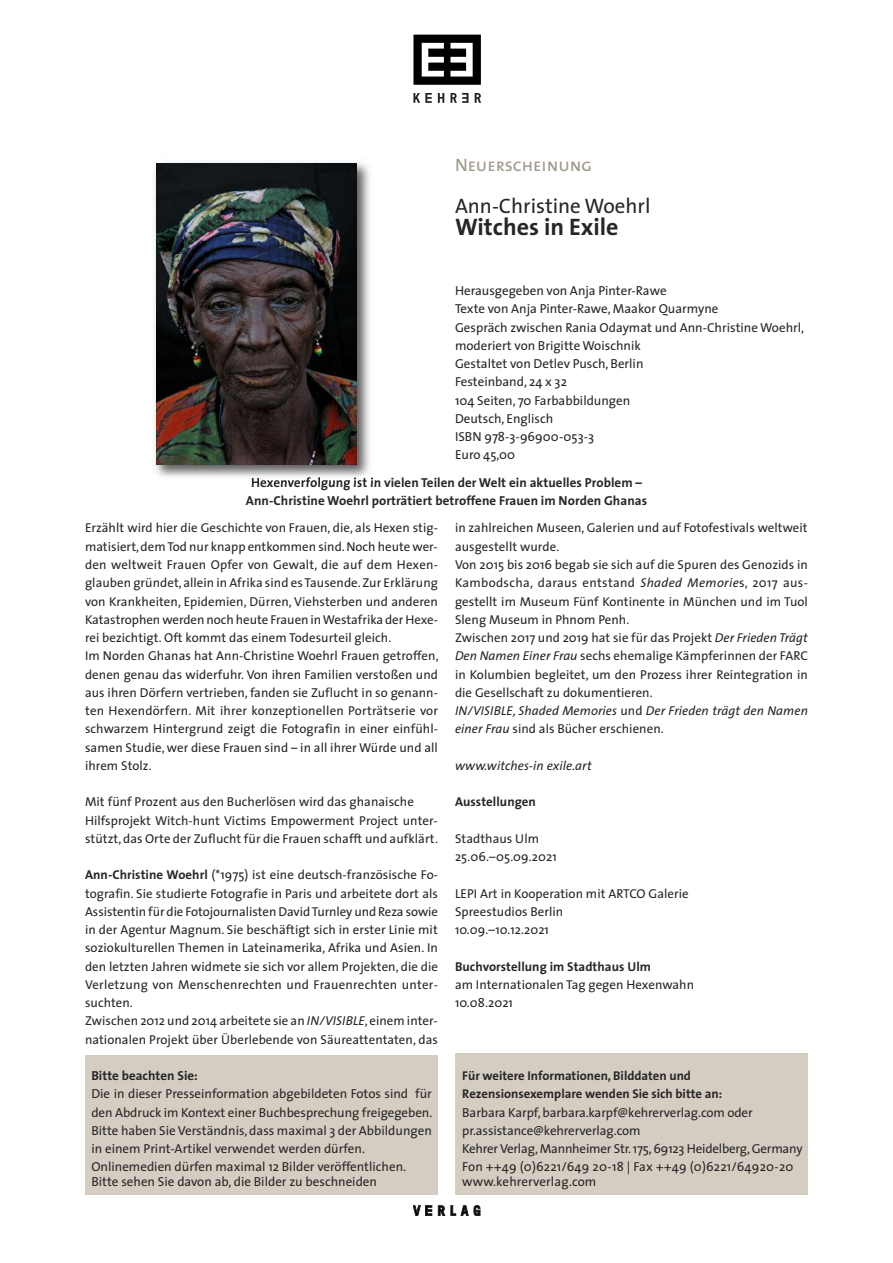
<style>
.page{position:relative;width:893px;height:1263px;background:#fff}
.page>*{position:absolute;margin:0;border:0;box-sizing:border-box;transform-origin:0 0}
.t1{font:700 24px "The Sans";color:#272627}
.t2{font:21px "The Sans";color:#272627}
.t3{font:18px "The Sans Caps";color:#a0988c}
.t4{font:13.05px/18.3px "The Sans";color:#272627}
.t5{font:700 13.05px/18.3px "The Sans";letter-spacing:.005em;color:#272627;text-align:center}
.t6{font:12.9px/18.3px "The Sans";letter-spacing:.005em;color:#272627}
.t7{font:700 12.9px "The Sans";letter-spacing:.005em;color:#272627}
.t8{font:italic 12.9px "The Sans";letter-spacing:.005em;color:#272627}
.t9{font:700 12.75px/18.3px "The Sans";color:#272627}
.s1{font-weight:700}
.s2{font-style:italic}
</style>
<div class="page">
<svg style="left:475px;top:93px;width:6px;height:10px"></svg>
<svg style="left:413px;top:93px;width:19px;height:10px"></svg>
<svg style="left:438px;top:93px;width:6px;height:10px"></svg>
<svg style="left:450px;top:93px;width:18px;height:10px"></svg>
<svg style="left:413px;top:35px;width:68px;height:50px"></svg>
<svg style="left:438px;top:1205px;width:7px;height:11px"></svg>
<svg style="left:451px;top:1205px;width:29px;height:11px"></svg>
<svg style="left:413px;top:1205px;width:19px;height:11px"></svg>
<div style="left:85px;top:1055px;width:353px;height:140px;background:#d5cdc1"></div>
<img style="left:155px;top:162px;width:221px;height:322px">
<img style="left:252px;top:477px;width:98px;height:7px">
<img style="left:157px;top:163px;width:199px;height:301px">
<div style="left:455px;top:1054px;width:353px;height:141px;background:#d5cdc1"></div>
<h3 class="t3" style="left:455px;top:159px;width:139px">Neuerscheinung</h3>
<h2 class="t2" style="left:455px;top:197px;width:197px">Ann-Christine Woehrl</h2>
<h1 class="t1" style="left:455px;top:218px;width:165px">Witches in Exile</h1>
<p class="t4" style="left:455px;top:283px;width:351px">Herausgegeben von Anja Pinter-Rawe<br>Texte von Anja Pinter-Rawe, Maakor Quarmyne<br>Gespräch zwischen Rania Odaymat und Ann-Christine Woehrl, moderiert von Brigitte Woischnik<br>Gestaltet von Detlev Pusch, Berlin<br>Festeinband, 24 x 32<br>104 Seiten, 70 Farbabbildungen<br>Deutsch, Englisch<br>ISBN 978-3-96900-053-3<br>Euro 45,00</p>
<p class="t5" style="left:246px;top:474px;width:403px">Hexenverfolgung ist in vielen Teilen der Welt ein aktuelles Problem –<br>Ann-Christine Woehrl porträtiert betroffene Frauen im Norden Ghanas</p>
<p class="t6" style="left:85px;top:520px;width:355px">Erzählt wird hier die Geschichte von Frauen, die, als Hexen stig&shy;matisiert,demTod nur knapp entkommen sind.Noch heute wer&shy;den weltweit Frauen Opfer von Gewalt, die auf dem Hexen&shy;glauben gründet,allein in Afrika sind es Tausende.Zur Erklärung von Krankheiten, Epidemien, Dürren, Viehsterben und anderen Katastrophen werden noch heute Frauen inWestafrika der Hexe&shy;rei bezichtigt. Oft kommt das einem Todesurteil gleich.<br>Im Norden Ghanas hat Ann-Christine Woehrl Frauen getroffen, denen genau das widerfuhr. Von ihren Familien verstoßen und aus ihren Dörfern vertrieben, fanden sie Zuflucht in so genann&shy;ten Hexendörfern. Mit ihrer konzeptionellen Porträtserie vor schwarzem Hintergrund zeigt die Fotografin in einer einfühl&shy;samen Studie, wer diese Frauen sind – in all ihrer Würde und all ihrem Stolz.</p>
<p class="t6" style="left:85px;top:794px;width:354px">Mit fünf Prozent aus den Bucherlösen wird das ghanaische<br>Hilfsprojekt Witch-hunt Victims Empowerment Project unter&shy;stützt, das Orte der Zuflucht für die Frauen schafft und aufklärt.</p>
<p class="t6" style="left:85px;top:867px;width:354px"><span class="s1">Ann-Christine Woehrl</span> (*1975) ist eine deutsch-französische Fo&shy;tografin. Sie studierte Fotografie in Paris und arbeitete dort als Assistentin für die Fotojournalisten DavidTurnley und Reza sowie in der Agentur Magnum. Sie beschäftigt sich in erster Linie mit soziokulturellen Themen in Lateinamerika, Afrika und Asien. In den letzten Jahren widmete sie sich vor allem Projekten, die die Verletzung von Menschenrechten und Frauenrechten unter&shy;suchten.<br>Zwischen 2012 und 2014 arbeitete sie an <span class="s2">IN/VISIBLE</span>,einem inter&shy;nationalen Projekt über Überlebende von Säureattentaten, das</p>
<p class="t5" style="left:91px;top:1068px;width:108px">Bitte beachten Sie:</p>
<p class="t4" style="left:91px;top:1086px;width:342px">Die in dieser Presseinformation abgebildeten Fotos sind für den Abdruck im Kontext einer Buchbesprechung freigegeben.<br>Bitte haben Sie Verständnis, dass maximal 3 der Abbildungen in einem Print-Artikel verwendet werden dürfen.<br>Onlinemedien dürfen maximal 12 Bilder veröffentlichen.</p>
<p class="t4" style="left:91px;top:1174px;width:287px">Bitte sehen Sie davon ab, die Bilder zu beschneiden</p>
<p class="t6" style="left:455px;top:520px;width:354px">in zahlreichen Museen, Galerien und auf Fotofestivals weltweit ausgestellt wurde.<br>Von 2015 bis 2016 begab sie sich auf die Spuren des Genozids in Kambodscha, daraus entstand <span class="s2">Shaded Memorie</span>s, 2017 aus&shy;gestellt im Museum Fünf Kontinente in München und im Tuol Sleng Museum in Phnom Penh.<br>Zwischen 2017 und 2019 hat sie für das Projekt <span class="s2">Der Frieden Trägt Den Namen Einer Frau</span> sechs ehemalige Kämpferinnen der FARC in Kolumbien begleitet, um den Prozess ihrer Reintegration in die Gesellschaft zu dokumentieren.<br><span class="s2">IN/VISIBLE, Shaded Memories</span> und <span class="s2">Der Frieden trägt den Namen einer Frau</span> sind als Bücher erschienen.</p>
<p class="t8" style="left:455px;top:760px;width:138px">www.witches-in exile.art</p>
<p class="t7" style="left:455px;top:797px;width:82px">Ausstellungen</p>
<p class="t6" style="left:455px;top:830px;width:103px">Stadthaus Ulm<br>25.06.–05.09.2021</p>
<p class="t6" style="left:455px;top:885px;width:235px">LEPI Art in Kooperation mit ARTCO Galerie<br>Spreestudios Berlin<br>10.09.–10.12.2021</p>
<p class="t7" style="left:455px;top:961px;width:197px">Buchvorstellung im Stadthaus Ulm</p>
<p class="t6" style="left:455px;top:977px;width:241px">am Internationalen Tag gegen Hexenwahn<br>10.08.2021</p>
<p class="t9" style="left:462px;top:1068px;width:261px">Für weitere Informationen, Bilddaten und<br>Rezensionsexemplare wenden Sie sich bitte an:</p>
<p class="t4" style="left:462px;top:1104px;width:342px">Barbara Karpf, barbara.karpf@kehrerverlag.com oder pr.assistance@kehrerverlag.com<br>Kehrer Verlag,Mannheimer Str.175,69123 Heidelberg,Germany Fon ++49 (0)6221/649 20-18 | Fax ++49 (0)6221/64920-20</p>
<p class="t4" style="left:462px;top:1174px;width:136px">www.kehrerverlag.com</p>
</div>
